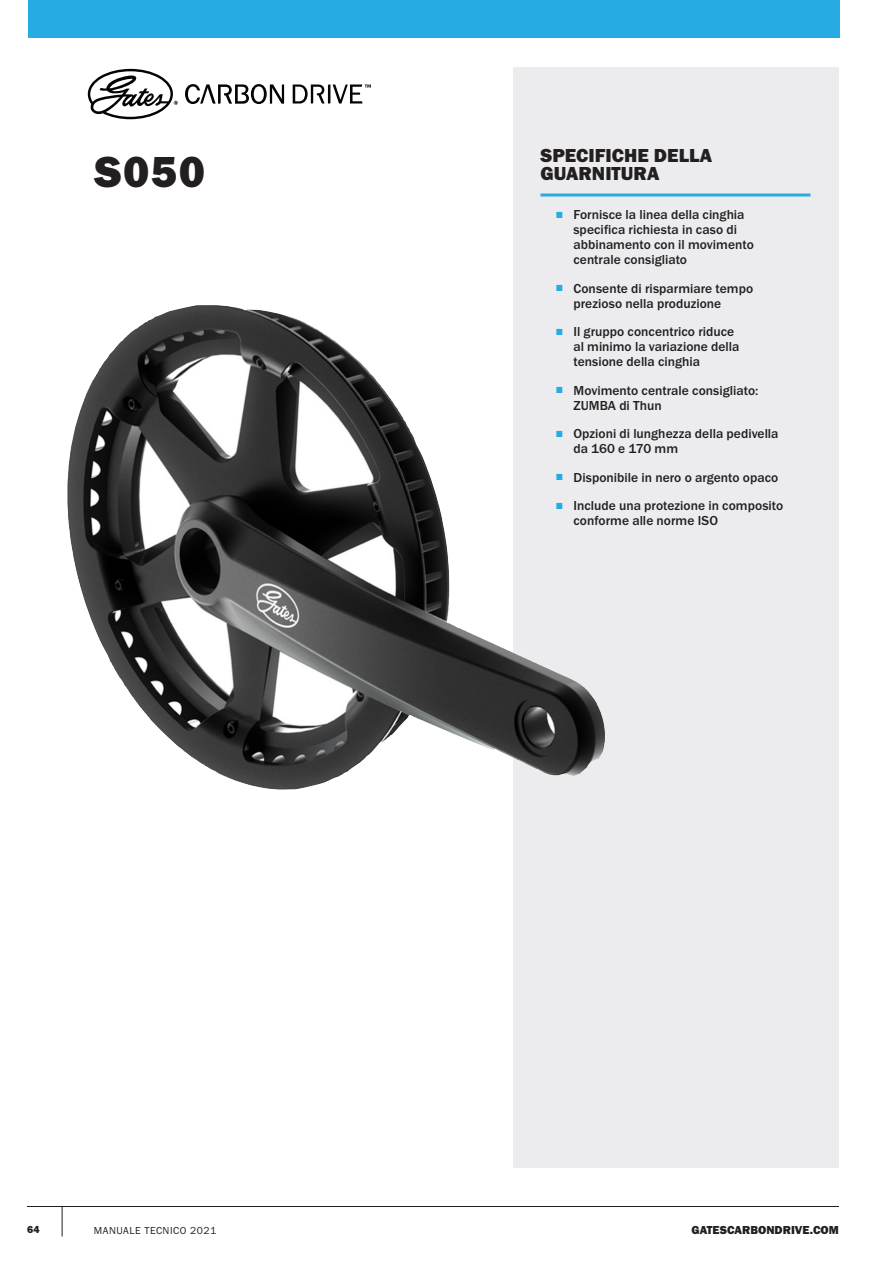
<style>
.page{position:relative;width:893px;height:1263px;background:#fff}
.page>*{position:absolute;margin:0;border:0;box-sizing:border-box;transform-origin:0 0}
._30_27_FrGth_Heavy{font:45px "Franklin Gothic URW Hea";color:#231f20}
.t1{font:19.5px/18px "Franklin Gothic URW Hea";letter-spacing:.005em;color:#231f20}
.t2{font:500 13.5px/15px "Franklin Gothic URW";color:#231f20}
.t3{font:12px "Franklin Gothic URW Hea";color:#231f20}
.t4{font:10.5px "Franklin Gothic URW Boo";letter-spacing:.05em;color:#231f20}
.t5{font:10.5px "Franklin Gothic URW Hea";color:#231f20}
.s1{font-family:"Franklin Gothic URW Boo";font-weight:400;font-size:9.15px;color:#26ace2}
</style>
<div class="page">
<div style="left:28px;top:0;width:812px;height:37px;background:#26ace2"></div>
<hr style="left:62px;top:1206px;width:1px;height:30px;background:#231f20">
<hr style="left:27px;top:1206px;width:812px;height:1px;background:#231f20">
<div style="left:513px;top:68px;width:326px;height:1100px;background:#ececee"></div>
<hr style="left:540px;top:194px;width:270px;height:3px;background:#26ace2">
<img style="left:67px;top:305px;width:538px;height:485px">
<svg style="left:88px;top:69px;width:90px;height:50px"></svg>
<svg style="left:185px;top:84px;width:99px;height:20px"></svg>
<svg style="left:293px;top:84px;width:78px;height:20px"></svg>
<p class="_30_27_FrGth_Heavy" style="left:94px;top:143px;width:112px">S050</p>
<p class="t1" style="left:540px;top:146px;width:173px">SPECIFICHE DELLA<br>GUARNITURA</p>
<p class="t2" style="left:573px;top:207px;width:182px;text-indent:-18px"><span class="s1">■</span> Fornisce la linea della cinghia specifica richiesta in caso di abbinamento con il movimento centrale consigliato</p>
<p class="t2" style="left:573px;top:280px;width:181px;text-indent:-18px"><span class="s1">■</span> Consente di risparmiare tempo prezioso nella produzione</p>
<p class="t2" style="left:573px;top:324px;width:168px;text-indent:-18px"><span class="s1">■</span> Il gruppo concentrico riduce al minimo la variazione della tensione della cinghia</p>
<p class="t2" style="left:573px;top:382px;width:186px;text-indent:-18px"><span class="s1">■</span> Movimento centrale consigliato:<br>ZUMBA di Thun</p>
<p class="t2" style="left:573px;top:426px;width:207px;text-indent:-18px"><span class="s1">■</span> Opzioni di lunghezza della pedivella da 160 e 170 mm</p>
<p class="t2" style="left:555px;top:469px;width:224px"><span class="s1">■</span> Disponibile in nero o argento opaco</p>
<p class="t2" style="left:573px;top:498px;width:211px;text-indent:-18px"><span class="s1">■</span> Include una protezione in composito conforme alle norme ISO</p>
<p class="t5" style="left:27px;top:1223px;width:14px">64</p>
<p class="t4" style="left:94px;top:1224px;width:124px">MANUALE TECNICO 2021</p>
<p class="t3" style="left:692px;top:1222px;width:149px">GATESCARBONDRIVE.COM</p>
</div>
